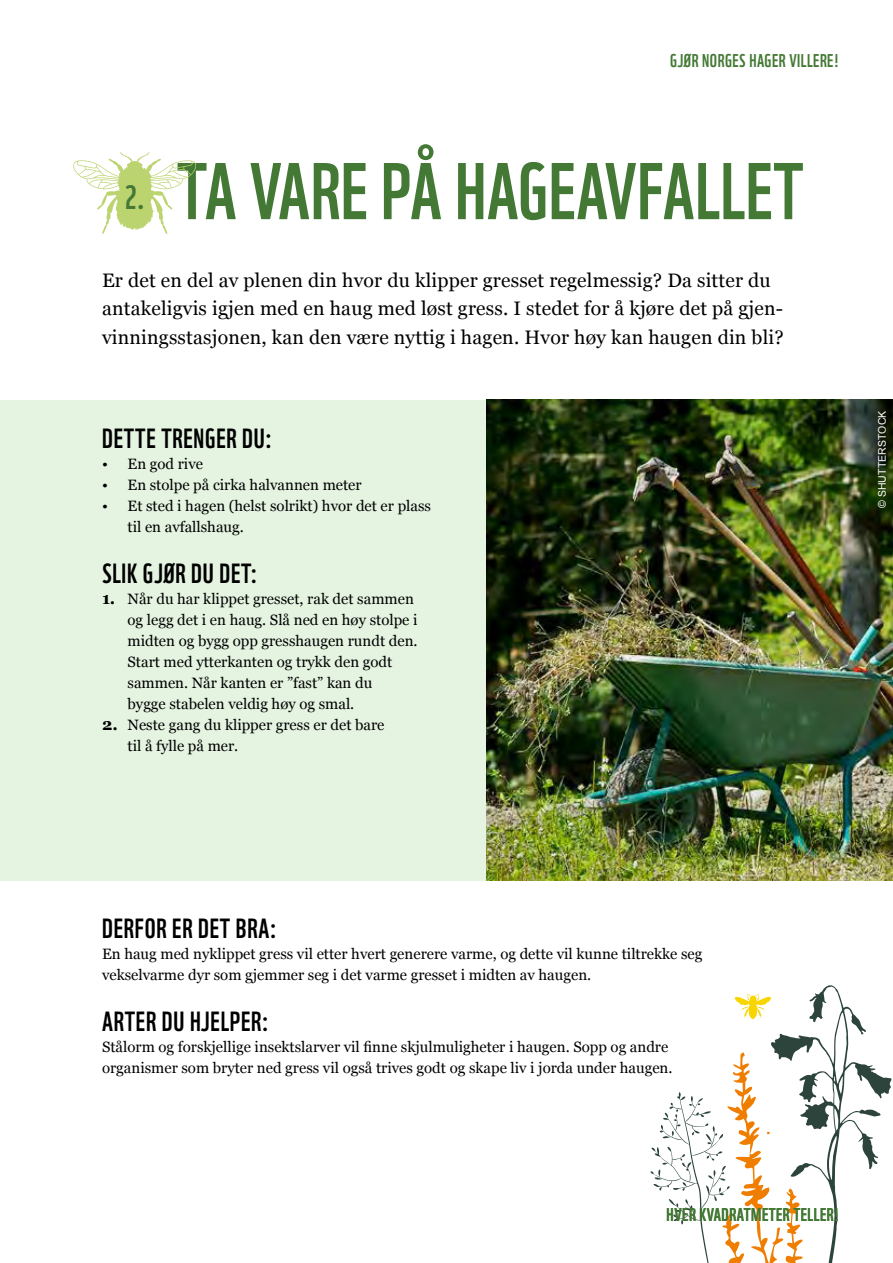
<style>
.page{position:relative;width:893px;height:1263px;background:#fff}
.page>*{position:absolute;margin:0;border:0;box-sizing:border-box;transform-origin:0 0}
.t1{font:78px "WWF";letter-spacing:.01em;color:#447935}
.t2{font:32.7px "WWF";color:#447935}
.t3{font:27px "WWF";letter-spacing:.03em;color:#000}
.t4{font:19.5px/28.5px "Georgia";letter-spacing:.01em;color:#000}
.t5{font:18px "WWF";letter-spacing:.03em;color:#447934}
.t6{font:18px "WWF";letter-spacing:.03em;color:#447935}
.t7{font:15px/21px "Georgia";color:#000}
.t8{font:10.5px "Arial";letter-spacing:.01em;color:#fff}
.s1{font-weight:700;font-size:16.5px}
</style>
<div class="page">
<div style="left:0;top:400px;width:893px;height:481px;background:#e4f4e1"></div>
<svg style="left:73px;top:152px;width:123px;height:82px"></svg>
<img style="left:487px;top:400px;width:406px;height:481px">
<svg style="left:650px;top:985px;width:241px;height:278px"></svg>
<h2 class="t2" style="left:125px;top:172px;width:22px">2.</h2>
<p class="t5" style="left:670px;top:46px;width:170px">GJØR NORGES HAGER VILLERE!</p>
<h1 class="t1" style="left:177px;top:130px;width:628px">TA VARE PÅ HAGEAVFALLET</h1>
<h3 class="t4" style="left:102px;top:265px;width:683px">Er det en del av plenen din hvor du klipper gresset regelmessig? Da sitter du antakeligvis igjen med en haug med løst gress. I stedet for å kjøre det på gjen&shy;vinningsstasjonen, kan den være nyttig i hagen. Hvor høy kan haugen din bli?</h3>
<h3 class="t3" style="left:102px;top:417px;width:172px">DETTE TRENGER DU:</h3>
<p class="t7" style="left:102px;top:453px;width:102px">• En god rive</p>
<p class="t7" style="left:102px;top:474px;width:261px">• En stolpe på cirka halvannen meter</p>
<p class="t7" style="left:128px;top:495px;width:305px;text-indent:-26px">• Et sted i hagen (helst solrikt) hvor det er plass til en avfallshaug.</p>
<h3 class="t3" style="left:102px;top:552px;width:157px">SLIK GJØR DU DET:</h3>
<p class="t7" style="left:128px;top:588px;width:292px;text-indent:-26px"><span class="s1">1.</span> Når du har klippet gresset, rak det sammen og legg det i en haug. Slå ned en høy stolpe i midten og bygg opp gresshaugen rundt den.<br>Start med ytterkanten og trykk den godt sammen. Når kanten er ”fast” kan du<br>bygge stabelen veldig høy og smal.</p>
<p class="t7" style="left:128px;top:714px;width:258px;text-indent:-26px"><span class="s1">2.</span> Neste gang du klipper gress er det bare til å fylle på mer.</p>
<p class="t8" style="left:875px;top:508px;width:99px;rotate:-90deg">© SHUTTERSTOCK</p>
<h3 class="t3" style="left:102px;top:907px;width:176px">DERFOR ER DET BRA:</h3>
<p class="t7" style="left:102px;top:943px;width:602px">En haug med nyklippet gress vil etter hvert generere varme, og dette vil kunne tiltrekke seg vekselvarme dyr som gjemmer seg i det varme gresset i midten av haugen.</p>
<h3 class="t3" style="left:102px;top:1000px;width:168px">ARTER DU HJELPER:</h3>
<p class="t7" style="left:102px;top:1036px;width:572px">Stålorm og forskjellige insektslarver vil finne skjulmuligheter i haugen. Sopp og andre organismer som bryter ned gress vil også trives godt og skape liv i jorda under haugen.</p>
<p class="t6" style="left:667px;top:1200px;width:174px">HVER KVADRATMETER TELLER!</p>
</div>
